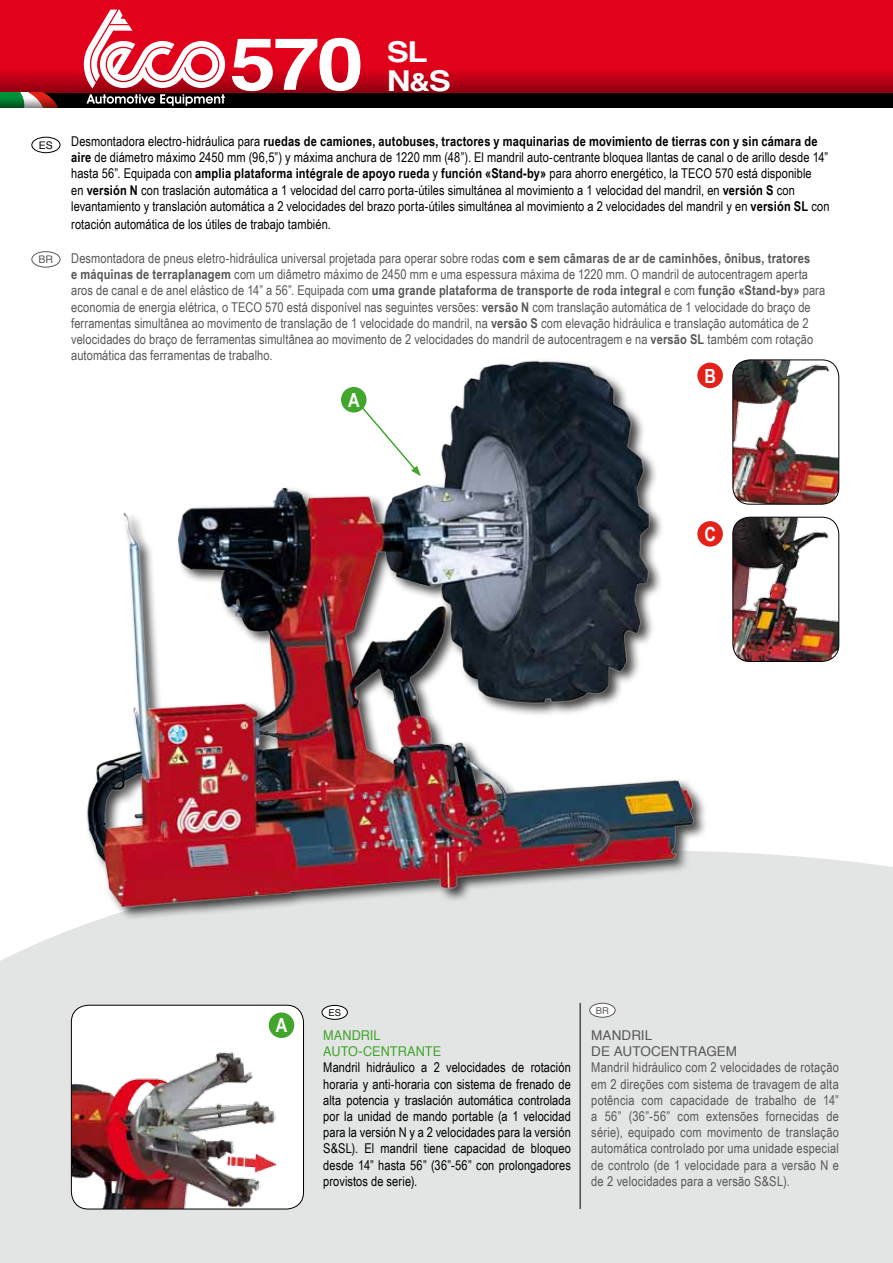
<style>
.page{position:relative;width:893px;height:1263px;background:#fff}
.page>*{position:absolute;margin:0;border:0;box-sizing:border-box;transform-origin:0 0}
.t1{font:700 72.75px "Helvetica";color:#fff;scale:1.15 1}
.t2{font:700 28.8px/28.8px "Helvetica";color:#fff;scale:1.15 1}
.t3{font:700 19.5px "Arial Narrow";color:#fff}
.t4{font:13.5px/16.2px "Arial Narrow";letter-spacing:.005em;color:#58585a}
.t5{font:13.5px/16.2px "Arial Narrow";letter-spacing:.005em;color:#000}
.t6{font:13.5px/16.2px "Helvetica";color:#58585a}
.t7{font:13.5px/16.2px "Helvetica";letter-spacing:.005em;color:#41a62b;scale:.94 1}
.t8{font:10.5px "Helvetica";color:#000}
.t9{font:10.5px "Helvetica";color:#58585a}
.t10{font:9.45px "Helvetica";color:#000}
.t11{font:9.45px "Helvetica";color:#58585a}
.s1{font-size:25.2px}
.s2{font-weight:700}
</style>
<div class="page">
<div style="left:0;top:0;width:893px;height:68px;background:#e2011a"></div>
<div style="left:0;top:851px;width:893px;height:412px;background:#e3e4e4"></div>
<svg style="left:225px;top:68px;width:668px;height:25px;background:#b80014"></svg>
<div style="left:0;top:93px;width:893px;height:15px;background:#000"></div>
<svg style="left:0;top:10px;width:225px;height:98px"></svg>
<div style="left:697px;top:363px;width:26px;height:25px;background:#e32119;border-radius:50%"></div>
<div style="left:697px;top:521px;width:26px;height:26px;background:#e32119;border-radius:50%"></div>
<img style="left:15px;top:360px;width:688px;height:576px">
<div style="left:71px;top:1005px;width:232px;height:204px;background:#fff;border-radius:17px"></div>
<img style="left:71px;top:1052px;width:206px;height:157px">
<div style="left:71px;top:1005px;width:233px;height:204px;border:1px solid #000;border-radius:17px"></div>
<div style="left:269px;top:1012px;width:25px;height:26px;background:#41a62b;border-radius:50%"></div>
<img style="left:733px;top:360px;width:106px;height:144px">
<div style="left:733px;top:360px;width:106px;height:144px;border:1px solid #000;border-radius:17px"></div>
<img style="left:733px;top:517px;width:106px;height:144px">
<div style="left:733px;top:517px;width:106px;height:145px;border:1px solid #000;border-radius:17px"></div>
<div style="left:31px;top:137px;width:29px;height:16px;border:1px solid #000;border-radius:50%"></div>
<div style="left:31px;top:251px;width:29px;height:16px;border:1px solid #58585a;border-radius:50%"></div>
<hr style="left:580px;top:1003px;width:1px;height:206px;background:#000">
<div style="left:322px;top:1005px;width:25px;height:14px;background:#fff;border-radius:50%"></div>
<div style="left:322px;top:1005px;width:26px;height:15px;border:1px solid #000;border-radius:50%"></div>
<div style="left:590px;top:1003px;width:25px;height:14px;background:#fff;border-radius:50%"></div>
<div style="left:589px;top:1003px;width:26px;height:14px;border:1px solid #58585a;border-radius:50%"></div>
<p class="t8" style="left:39px;top:137px;width:16px">ES</p>
<p class="t9" style="left:38px;top:252px;width:16px">BR</p>
<h1 class="t1" style="left:230px;top:5px;width:118px">570</h1>
<h2 class="t2" style="left:387px;top:38px;width:57px">SL<br>N<span class="s1">&amp;</span>S</h2>
<p class="t5" style="left:71px;top:133px;width:760px">Desmontadora electro-hidráulica para <span class="s2">ruedas de camiones, autobuses, tractores y maquinarias de movimiento de tierras con y sin cámara de aire</span> de diámetro máximo 2450 mm (96,5”) y máxima anchura de 1220 mm (48”). El mandril auto-centrante bloquea llantas de canal o de arillo desde 14” hasta 56”. Equipada con <span class="s2">amplia plataforma intégrale de apoyo rueda</span> y <span class="s2">función «Stand-by»</span> para ahorro energético, la TECO 570 está disponible<br>en <span class="s2">versión N</span> con traslación automática a 1 velocidad del carro porta-útiles simultánea al movimiento a 1 velocidad del mandril, en <span class="s2">versión S</span> con levantamiento y translación automática a 2 velocidades del brazo porta-útiles simultánea al movimiento a 2 velocidades del mandril y en <span class="s2">versión SL</span> con</p>
<p class="t5" style="left:71px;top:215px;width:261px">rotación automática de los útiles de trabajo también.</p>
<p class="t4" style="left:71px;top:250px;width:755px">Desmontadora de pneus eletro-hidráulica universal projetada para operar sobre rodas <span class="s2">com e sem câmaras de ar de caminhões, ônibus, tratores<br>e máquinas de terraplanagem</span> com um diâmetro máximo de 2450 mm e uma espessura máxima de 1220 mm. O mandril de autocentragem aperta aros de canal e de anel elástico de 14” a 56”. Equipada com <span class="s2">uma grande plataforma de transporte de roda integral</span> e com <span class="s2">função «Stand-by»</span> para economia de energia elétrica, o TECO 570 está disponível nas seguintes versões: <span class="s2">versão N</span> com translação automática de 1 velocidade do braço de ferramentas simultânea ao movimento de translação de 1 velocidade do mandril, na <span class="s2">versão S</span> com elevação hidráulica e translação automática de 2 velocidades do braço de ferramentas simultânea ao movimento de 2 velocidades do mandril de autocentragem e na <span class="s2">versão SL</span> também com rotação automática das ferramentas de trabalho.</p>
<h3 class="t3" style="left:348px;top:385px;width:13px">A</h3>
<h3 class="t3" style="left:704px;top:361px;width:13px">B</h3>
<h3 class="t3" style="left:704px;top:519px;width:13px">C</h3>
<h3 class="t3" style="left:276px;top:1011px;width:13px">A</h3>
<p class="t10" style="left:328px;top:1005px;width:14px">ES</p>
<p class="t7" style="left:323px;top:1027px;width:127px">MANDRIL<br>AUTO-CENTRANTE</p>
<p class="t5" style="left:323px;top:1059px;width:249px;text-align:justify">Mandril hidráulico a 2 velocidades de rotación horaria y anti-horaria con sistema de frenado de alta potencia y traslación automática controlada por la unidad de mando portable (a 1 velocidad para la versión N y a 2 velocidades para la versión S&amp;SL). El mandril tiene capacidad de bloqueo desde 14” hasta 56” (36”-56” con prolongadores provistos de serie).</p>
<p class="t11" style="left:596px;top:1003px;width:15px">BR</p>
<p class="t6" style="left:591px;top:1027px;width:147px">MANDRIL<br>DE AUTOCENTRAGEM</p>
<p class="t4" style="left:591px;top:1059px;width:249px;text-align:justify">Mandril hidráulico com 2 velocidades de rotação em 2 direções com sistema de travagem de alta potência com capacidade de trabalho de 14” a 56” (36”-56” com extensões fornecidas de série), equipado com movimento de translação automática controlado por uma unidade especial de controlo (de 1 velocidade para a versão N e de 2 velocidades para a versão S&amp;SL).</p>
</div>
